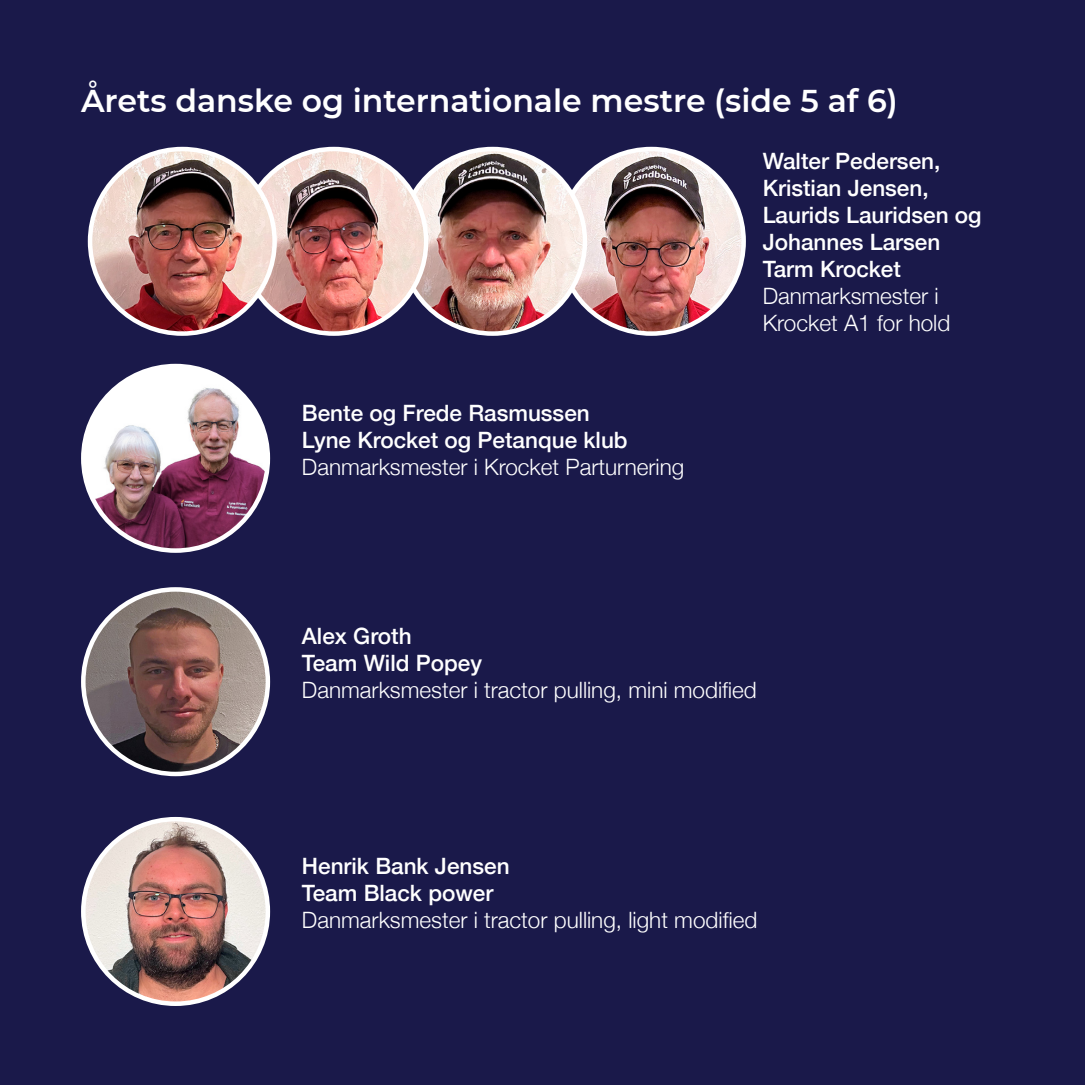
<style>
.page{position:relative;width:1085px;height:1085px;background:#fff}
.page>*{position:absolute;margin:0;border:0;box-sizing:border-box;transform-origin:0 0}
.t1{font:600 31.5px "Montserrat";color:#fff}
.t2{font:500 22.5px/27px "Helvetica Neue";color:#fff}
.t3{font:300 22.5px/27px "Helvetica Neue";color:#fff}
</style>
<div class="page">
<div style="left:0;top:0;width:1084px;height:1084px;background:#1a194a"></div>
<img style="left:83px;top:589px;width:185px;height:184px;border-radius:92px">
<div style="left:81px;top:587px;width:189px;height:189px;border:4px solid #fff;border-radius:50%"></div>
<img style="left:83px;top:819px;width:185px;height:184px;border-radius:92px">
<div style="left:81px;top:816px;width:189px;height:189px;border:4px solid #fff;border-radius:50%"></div>
<img style="left:559px;top:149px;width:184px;height:184px;border-radius:92px">
<img style="left:400px;top:149px;width:185px;height:184px;border-radius:92px">
<img style="left:241px;top:149px;width:185px;height:184px;border-radius:92px">
<img style="left:90px;top:149px;width:184px;height:184px;border-radius:92px">
<div style="left:88px;top:147px;width:189px;height:189px;border:4px solid #fff;border-radius:50%"></div>
<img style="left:83px;top:366px;width:185px;height:184px;border-radius:92px">
<div style="left:81px;top:364px;width:189px;height:188px;border:4px solid #fff;border-radius:50%"></div>
<p class="t1" style="left:81px;top:78px;width:818px">Årets danske og internationale mestre (side 5 af 6)</p>
<p class="t2" style="left:762px;top:145px;width:179px">Walter Pedersen,</p>
<p class="t2" style="left:762px;top:172px;width:220px">Kristian Jensen,<br>Laurids Lauridsen og<br>Johannes Larsen</p>
<p class="t2" style="left:762px;top:253px;width:140px">Tarm Krocket</p>
<p class="t3" style="left:762px;top:280px;width:189px">Danmarksmester i<br>Krocket A1 for hold</p>
<p class="t2" style="left:302px;top:397px;width:289px">Bente og Frede Rasmussen</p>
<p class="t2" style="left:302px;top:424px;width:327px">Lyne Krocket og Petanque klub</p>
<p class="t3" style="left:302px;top:451px;width:384px">Danmarksmester i Krocket Parturnering</p>
<p class="t2" style="left:302px;top:620px;width:111px">Alex Groth</p>
<p class="t2" style="left:302px;top:647px;width:182px">Team Wild Popey</p>
<p class="t3" style="left:302px;top:674px;width:456px">Danmarksmester i tractor pulling, mini modified</p>
<p class="t2" style="left:302px;top:850px;width:209px">Henrik Bank Jensen</p>
<p class="t2" style="left:302px;top:877px;width:193px">Team Black power</p>
<p class="t3" style="left:302px;top:904px;width:457px">Danmarksmester i tractor pulling, light modified</p>
</div>
